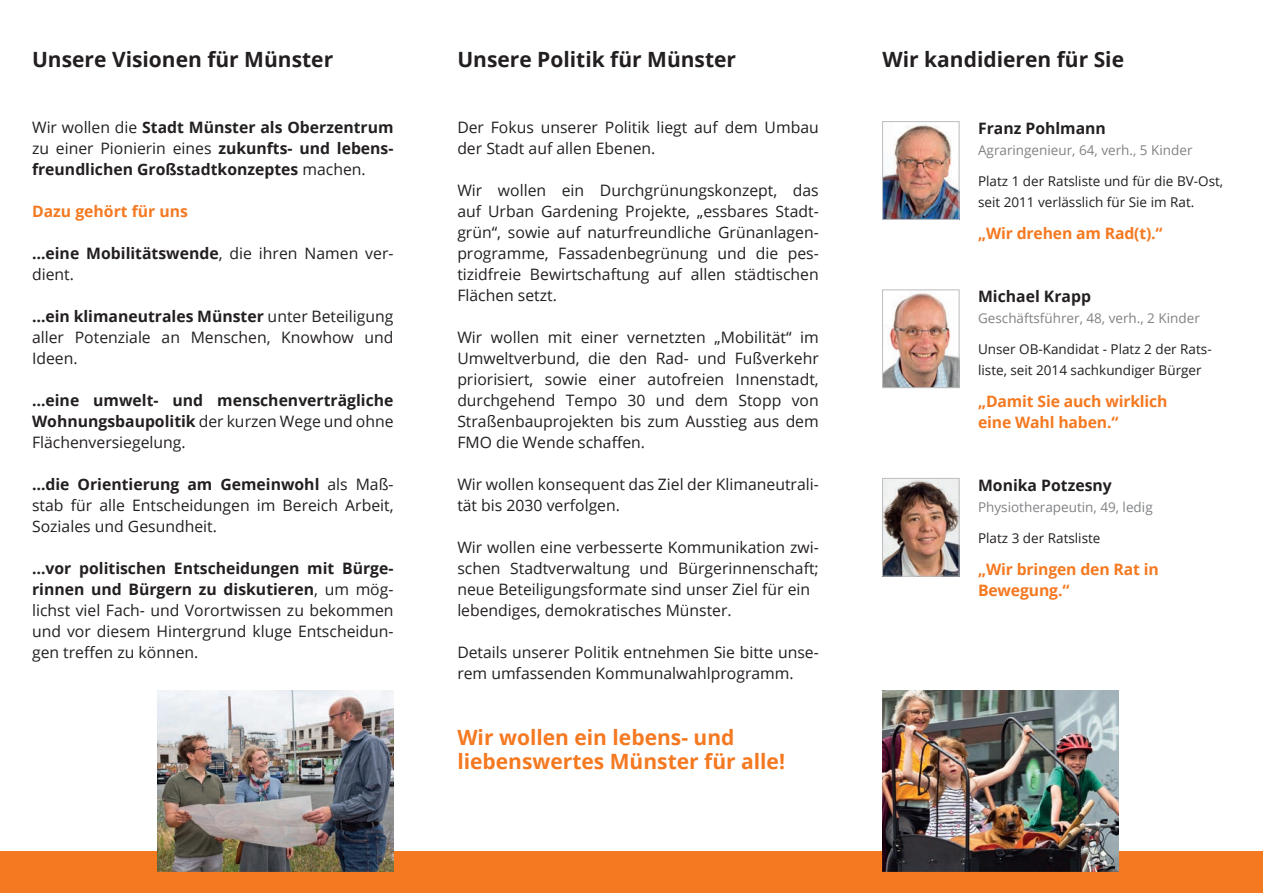
<style>
.page{position:relative;width:1263px;height:893px;background:#fff}
.page>*{position:absolute;margin:0;border:0;box-sizing:border-box;transform-origin:0 0}
.t1{font:700 21px "Open Sans";color:#231f20}
.t2{font:700 21px/24px "Open Sans";color:#f47921}
.t3{font:15.75px/21px "Open Sans";color:#231f20}
.t4{font:700 15.75px/21px "Open Sans";color:#231f20;text-align:justify}
.t5{font:700 15.75px/21px "Open Sans";letter-spacing:-.01em;color:#f47921}
.t6{font:13.5px/21px "Open Sans";color:#231f20}
.t7{font:13.5px "Open Sans";color:#808285}
.s1{font-weight:400}
.s2{font-weight:700}
</style>
<div class="page">
<div style="left:0;top:851px;width:1263px;height:42px;background:#f47921"></div>
<img style="left:884px;top:125px;width:73px;height:93px">
<div style="left:882px;top:121px;width:77px;height:99px;border:1px solid #bcbdc0"></div>
<img style="left:884px;top:293px;width:73px;height:93px">
<div style="left:882px;top:290px;width:77px;height:98px;border:1px solid #bcbdc0"></div>
<img style="left:884px;top:480px;width:73px;height:94px">
<div style="left:882px;top:478px;width:77px;height:98px;border:1px solid #bcbdc0"></div>
<img style="left:157px;top:690px;width:236px;height:161px">
<img style="left:157px;top:851px;width:236px;height:21px">
<img style="left:882px;top:690px;width:237px;height:161px">
<svg style="left:882px;top:851px;width:237px;height:21px;background:#2e2b30"></svg>
<h1 class="t1" style="left:32px;top:45px;width:303px">Unsere Visionen für Münster</h1>
<p class="t4" style="left:32px;top:116px;width:363px"><span class="s1">Wir wollen die</span> Stadt Münster als Oberzentrum <span class="s1">zu einer Pionierin eines</span> zukunfts- und lebens&shy;freundlichen Großstadtkonzeptes <span class="s1">machen.</span></p>
<p class="t5" style="left:32px;top:200px;width:157px">Dazu gehört für uns</p>
<p class="t3" style="left:32px;top:242px;width:363px"><span class="s2">…eine Mobilitätswende</span>, die ihren Namen ver&shy;dient.</p>
<p class="t3" style="left:32px;top:305px;width:363px;text-align:justify"><span class="s2">…ein klimaneutrales Münster</span> unter Beteiligung aller Potenziale an Menschen, Knowhow und Ideen.</p>
<p class="t4" style="left:32px;top:389px;width:363px">…eine umwelt- und menschenverträgliche Wohnungsbaupolitik <span class="s1">der kurzen Wege und ohne Flächenversiegelung.</span></p>
<p class="t3" style="left:32px;top:473px;width:363px;text-align:justify"><span class="s2">…die Orientierung am Gemeinwohl</span> als Maß&shy;stab für alle Entscheidungen im Bereich Arbeit, Soziales und Gesundheit.</p>
<p class="t3" style="left:32px;top:557px;width:363px;text-align:justify"><span class="s2">…vor politischen Entscheidungen mit Bürge&shy;rinnen und Bürgern zu diskutieren</span>, um mög&shy;lichst viel Fach- und Vorortwissen zu bekommen und vor diesem Hintergrund kluge Entscheidun&shy;gen treffen zu können.</p>
<h1 class="t1" style="left:457px;top:45px;width:280px">Unsere Politik für Münster</h1>
<p class="t3" style="left:457px;top:116px;width:363px">Der Fokus unserer Politik liegt auf dem Umbau der Stadt auf allen Ebenen.</p>
<p class="t3" style="left:457px;top:179px;width:363px;text-align:justify">Wir wollen ein Durchgrünungskonzept, das auf Urban Gardening Projekte, „essbares Stadt&shy;grün“, sowie auf naturfreundliche Grünanlagen&shy;programme, Fassadenbegrünung und die pes&shy;tizidfreie Bewirtschaftung auf allen städtischen Flächen setzt.</p>
<p class="t3" style="left:457px;top:326px;width:363px;text-align:justify">Wir wollen mit einer vernetzten „Mobilität“ im Umweltverbund, die den Rad- und Fußverkehr priorisiert, sowie einer autofreien Innenstadt, durchgehend Tempo 30 und dem Stopp von Straßenbauprojekten bis zum Ausstieg aus dem FMO die Wende schaffen.</p>
<p class="t3" style="left:457px;top:473px;width:363px">Wir wollen konsequent das Ziel der Klimaneutrali&shy;tät bis 2030 verfolgen.</p>
<p class="t3" style="left:457px;top:536px;width:363px">Wir wollen eine verbesserte Kommunikation zwi&shy;schen Stadtverwaltung und Bürgerinnenschaft; neue Beteiligungsformate sind unser Ziel für ein lebendiges, demokratisches Münster.</p>
<p class="t3" style="left:457px;top:641px;width:363px">Details unserer Politik entnehmen Sie bitte unse&shy;rem umfassenden Kommunalwahlprogramm.</p>
<h1 class="t2" style="left:457px;top:725px;width:329px">Wir wollen ein lebens- und liebenswertes Münster für alle!</h1>
<h1 class="t1" style="left:882px;top:45px;width:243px">Wir kandidieren für Sie</h1>
<p class="t4" style="left:978px;top:117px;width:129px">Franz Pohlmann</p>
<p class="t7" style="left:978px;top:140px;width:216px">Agraringenieur, 64, verh., 5 Kinder</p>
<p class="t6" style="left:978px;top:170px;width:247px">Platz 1 der Ratsliste und für die BV-Ost, seit 2011 verlässlich für Sie im Rat.</p>
<p class="t5" style="left:978px;top:222px;width:186px">„Wir drehen am Rad(t).“</p>
<p class="t4" style="left:978px;top:285px;width:114px">Michael Krapp</p>
<p class="t7" style="left:978px;top:308px;width:223px">Geschäftsführer, 48, verh., 2 Kinder</p>
<p class="t6" style="left:978px;top:338px;width:235px">Unser OB-Kandidat - Platz 2 der Rats&shy;liste, seit 2014 sachkundiger Bürger</p>
<p class="t5" style="left:978px;top:390px;width:191px">„Damit Sie auch wirklich eine Wahl haben.“</p>
<p class="t4" style="left:978px;top:474px;width:135px">Monika Potzesny</p>
<p class="t7" style="left:978px;top:497px;width:176px">Physiotherapeutin, 49, ledig</p>
<p class="t6" style="left:978px;top:527px;width:124px">Platz 3 der Ratsliste</p>
<p class="t5" style="left:978px;top:558px;width:182px">„Wir bringen den Rat in<br>Bewegung.“</p>
</div>
